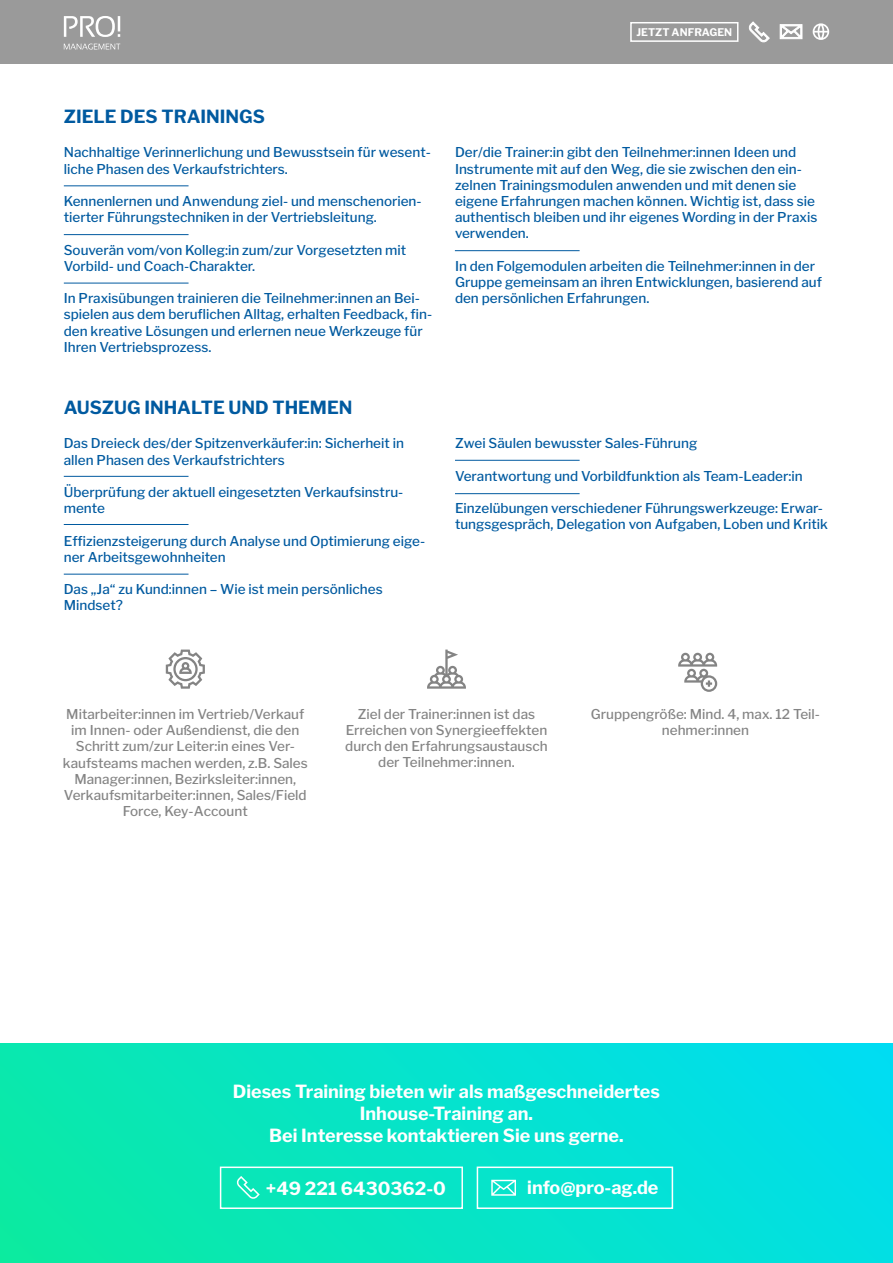
<style>
.page{position:relative;width:893px;height:1263px;background:#fff}
.page>*{position:absolute;margin:0;border:0;box-sizing:border-box;transform-origin:0 0}
.t1{font:700 18px "Libre Franklin";color:#fff}
.t2{font:700 18px "Libre Franklin";color:#005aa0}
.t3{font:500 13.5px/16.2px "Libre Franklin";color:#005aa0}
.t4{font:500 13.5px/16.2px "Libre Franklin";color:#848484;text-align:center}
.t5{font:700 10.5px "Libre Franklin";color:#fff}
</style>
<div class="page">
<div style="left:0;top:1044px;width:893px;height:219px;background:linear-gradient(to right,#0be9a6,#01deec)"></div>
<div style="left:0;top:0;width:893px;height:64px;background:#9a9a9a"></div>
<svg style="left:427px;top:649px;width:39px;height:40px"></svg>
<svg style="left:678px;top:653px;width:39px;height:39px"></svg>
<svg style="left:166px;top:649px;width:39px;height:40px"></svg>
<hr style="left:455px;top:460px;width:125px;height:1px;background:#005aa0">
<hr style="left:455px;top:493px;width:125px;height:1px;background:#005aa0">
<hr style="left:64px;top:524px;width:125px;height:1px;background:#005aa0">
<hr style="left:64px;top:476px;width:125px;height:1px;background:#005aa0">
<hr style="left:64px;top:574px;width:125px;height:1px;background:#005aa0">
<hr style="left:64px;top:185px;width:125px;height:1px;background:#005aa0">
<hr style="left:64px;top:234px;width:125px;height:1px;background:#005aa0">
<hr style="left:64px;top:283px;width:125px;height:1px;background:#005aa0">
<hr style="left:455px;top:250px;width:125px;height:1px;background:#005aa0">
<svg style="left:64px;top:44px;width:56px;height:6px"></svg>
<svg style="left:64px;top:16px;width:56px;height:21px"></svg>
<div style="left:630px;top:22px;width:108px;height:20px;border:2px solid #fff"></div>
<svg style="left:780px;top:24px;width:22px;height:15px"></svg>
<svg style="left:813px;top:23px;width:16px;height:17px"></svg>
<svg style="left:749px;top:21px;width:21px;height:22px"></svg>
<svg style="left:491px;top:1180px;width:25px;height:16px"></svg>
<svg style="left:236px;top:1176px;width:24px;height:23px"></svg>
<div style="left:220px;top:1166px;width:243px;height:43px;border:2px solid #fff"></div>
<div style="left:477px;top:1166px;width:196px;height:43px;border:2px solid #fff"></div>
<p class="t5" style="left:636px;top:26px;width:97px">JETZT ANFRAGEN</p>
<p class="t2" style="left:64px;top:105px;width:203px">ZIELE DES TRAININGS</p>
<p class="t3" style="left:64px;top:144px;width:369px">Nachhaltige Verinnerlichung und Bewusstsein für wesent&shy;liche Phasen des Verkaufstrichters.</p>
<p class="t3" style="left:64px;top:193px;width:359px">Kennenlernen und Anwendung ziel- und menschenorien&shy;tierter Führungstechniken in der Vertriebsleitung.</p>
<p class="t3" style="left:64px;top:242px;width:344px">Souverän vom/von Kolleg:in zum/zur Vorgesetzten mit</p>
<p class="t3" style="left:64px;top:258px;width:193px">Vorbild- und Coach-Charakter.</p>
<p class="t3" style="left:64px;top:290px;width:370px">In Praxisübungen trainieren die Teilnehmer:innen an Bei&shy;spielen aus dem beruflichen Alltag, erhalten Feedback, fin&shy;den kreative Lösungen und erlernen neue Werkzeuge für Ihren Vertriebsprozess.</p>
<p class="t2" style="left:64px;top:396px;width:290px">AUSZUG INHALTE UND THEMEN</p>
<p class="t3" style="left:64px;top:435px;width:342px">Das Dreieck des/der Spitzenverkäufer:in: Sicherheit in</p>
<p class="t3" style="left:64px;top:452px;width:223px">allen Phasen des Verkaufstrichters</p>
<p class="t3" style="left:64px;top:484px;width:341px">Überprüfung der aktuell eingesetzten Verkaufsinstru&shy;mente</p>
<p class="t3" style="left:64px;top:533px;width:363px">Effizienzsteigerung durch Analyse und Optimierung eige&shy;ner Arbeitsgewohnheiten</p>
<p class="t3" style="left:64px;top:581px;width:320px">Das „Ja“ zu Kund:innen – Wie ist mein persönliches</p>
<p class="t3" style="left:64px;top:597px;width:61px">Mindset?</p>
<p class="t3" style="left:455px;top:144px;width:364px">Der/die Trainer:in gibt den Teilnehmer:innen Ideen und Instrumente mit auf den Weg, die sie zwischen den ein&shy;zelnen Trainingsmodulen anwenden und mit denen sie eigene Erfahrungen machen können. Wichtig ist, dass sie authentisch bleiben und ihr eigenes Wording in der Praxis verwenden.</p>
<p class="t3" style="left:455px;top:258px;width:368px">In den Folgemodulen arbeiten die Teilnehmer:innen in der<br>Gruppe gemeinsam an ihren Entwicklungen, basierend auf den persönlichen Erfahrungen.</p>
<p class="t3" style="left:455px;top:435px;width:244px">Zwei Säulen bewusster Sales-Führung</p>
<p class="t3" style="left:455px;top:468px;width:349px">Verantwortung und Vorbildfunktion als Team-Leader:in</p>
<p class="t3" style="left:455px;top:500px;width:375px">Einzelübungen verschiedener Führungswerkzeuge: Erwar&shy;tungsgespräch, Delegation von Aufgaben, Loben und Kritik</p>
<p class="t4" style="left:66px;top:706px;width:240px">Mitarbeiter:innen im Vertrieb/Verkauf im Innen- oder Außendienst, die den</p>
<p class="t4" style="left:63px;top:738px;width:246px">Schritt zum/zur Leiter:in eines Ver&shy;kaufsteams machen werden, z.B. Sales Manager:innen, Bezirksleiter:innen, Verkaufsmitarbeiter:innen, Sales/Field Force, Key-Account</p>
<p class="t4" style="left:358px;top:706px;width:179px">Ziel der Trainer:innen ist das</p>
<p class="t4" style="left:346px;top:722px;width:203px">Erreichen von Synergieeffekten</p>
<p class="t4" style="left:345px;top:738px;width:204px">durch den Erfahrungsaustausch</p>
<p class="t4" style="left:378px;top:754px;width:138px">der Teilnehmer:innen.</p>
<p class="t4" style="left:591px;top:706px;width:231px">Gruppengröße: Mind. 4, max. 12 Teil&shy;nehmer:innen</p>
<p class="t1" style="left:233px;top:1081px;width:429px">Dieses Training bieten wir als maßgeschneidertes</p>
<p class="t1" style="left:360px;top:1103px;width:175px">Inhouse-Training an.</p>
<p class="t1" style="left:269px;top:1124px;width:356px">Bei Interesse kontaktieren Sie uns gerne.</p>
<p class="t1" style="left:266px;top:1177px;width:181px">+49 221 6430362-0</p>
<p class="t1" style="left:527px;top:1177px;width:133px">info@pro-ag.de</p>
</div>
